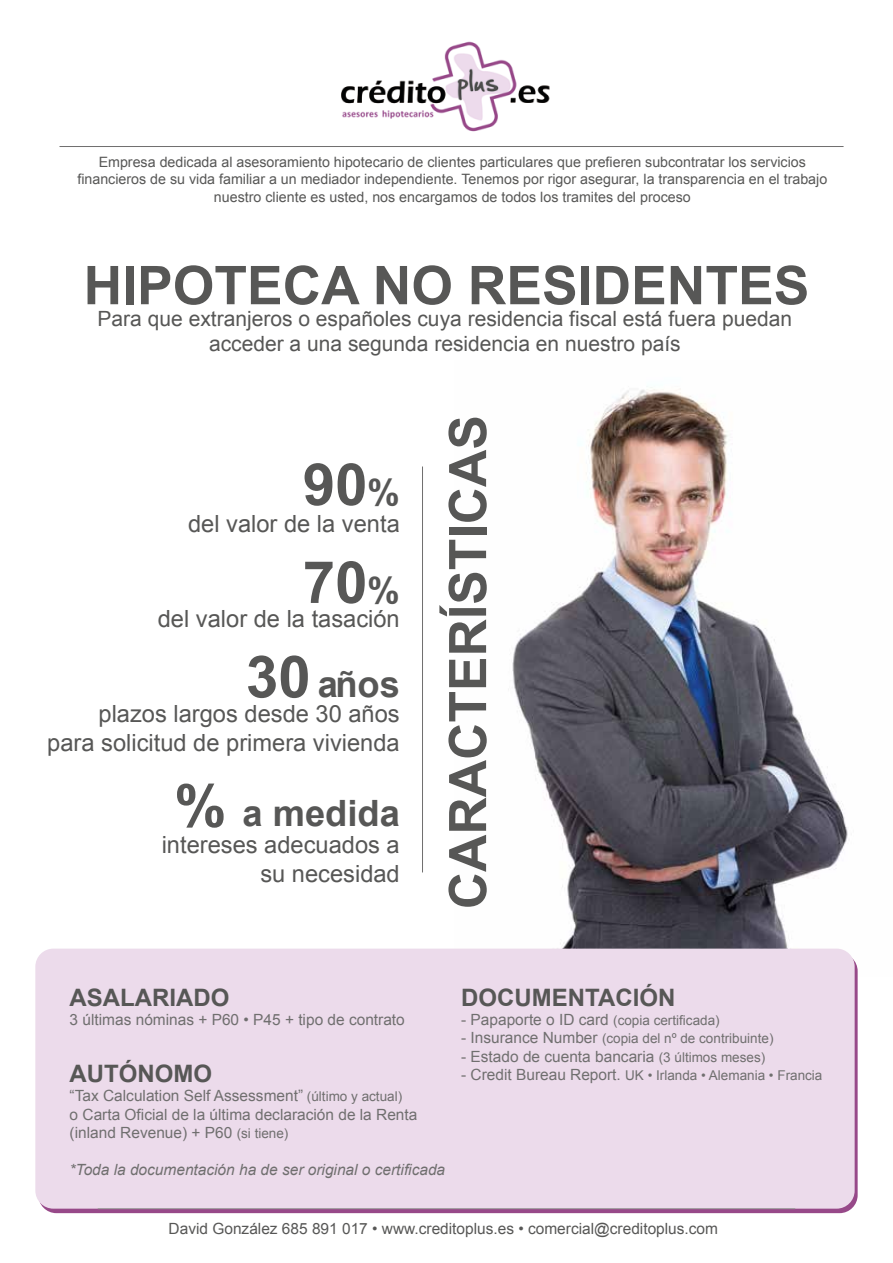
<style>
.page{position:relative;width:893px;height:1263px;background:#fff}
.page>*{position:absolute;margin:0;border:0;box-sizing:border-box;transform-origin:0 0}
.t1{font:700 58.35px "Arial";color:#575756}
.t2{font:700 53.4px "Arial";color:#575756}
.t3{font:700 51.75px "Arial";color:#575756}
.t4{font:700 36.3px "Arial";color:#575756}
.t5{font:700 24px "Arial";color:#575756}
.t6{font:23.7px/28.3px "Arial";color:#575756;text-align:right}
.t7{font:21px/25.2px "Arial";color:#575756;text-align:center}
.t8{font:15.45px/18.6px "Arial";color:#706f6f}
.t9{font:15.45px "Arial";color:#575756}
.t10{font:italic 15.45px "Arial";color:#706f6f}
.t11{font:14.25px/17.1px "Arial";color:#575756;text-align:center}
.t12{font:13.5px "Arial";color:#706f6f}
.s1{font-size:36.3px}
.s2{font-size:58.35px}
.s3{font-size:13.5px}
.s4{font-size:15.45px}
</style>
<div class="page">
<img style="left:454px;top:387px;width:394px;height:565px">
<div style="left:35px;top:949px;width:820px;height:260px;background:#ecdbeb;border-radius:18px"></div>
<img style="left:341px;top:41px;width:209px;height:91px">
<hr style="left:60px;top:146px;width:784px;height:1px;background:#706f6f">
<hr style="left:98px;top:1208px;width:697px;height:1px;background:#9d9d9c">
<hr style="left:422px;top:466px;width:1px;height:406px;background:#706f6f">
<p class="t11" style="left:77px;top:154px;width:751px">Empresa dedicada al asesoramiento hipotecario de clientes particulares que prefieren subcontratar los servicios financieros de su vida familiar a un mediador independiente. Tenemos por rigor asegurar, la transparencia en el trabajo nuestro cliente es usted, nos encargamos de todos los tramites del proceso</p>
<h2 class="t2" style="left:84px;top:250px;width:727px">HIPOTECA NO RESIDENTES</h2>
<h3 class="t7" style="left:98px;top:306px;width:696px">Para que extranjeros o españoles cuya residencia fiscal está fuera puedan acceder a una segunda residencia en nuestro país</h3>
<h1 class="t1" style="left:303px;top:446px;width:99px">90<span class="s1">%</span></h1>
<h3 class="t6" style="left:188px;top:509px;width:213px">del valor de la venta</h3>
<h1 class="t1" style="left:303px;top:543px;width:99px">70<span class="s1">%</span></h1>
<h3 class="t6" style="left:158px;top:605px;width:244px">del valor de la tasación</h3>
<h3 class="t4" style="left:246px;top:660px;width:155px"><span class="s2">30</span> años</h3>
<h3 class="t6" style="left:47px;top:700px;width:354px">plazos largos desde 30 años para solicitud de primera vivienda</h3>
<h3 class="t4" style="left:174px;top:789px;width:227px"><span class="s2">%</span> a medida</h3>
<h3 class="t6" style="left:162px;top:831px;width:240px">intereses adecuados a su necesidad</h3>
<h3 class="t3" style="left:433px;top:909px;width:496px;rotate:-90deg">CARACTERÍSTICAS</h3>
<h3 class="t5" style="left:70px;top:982px;width:161px">ASALARIADO</h3>
<p class="t8" style="left:70px;top:1010px;width:337px">3 últimas nóminas + P60 • P45 + tipo de contrato</p>
<h3 class="t5" style="left:70px;top:1058px;width:144px">AUTÓNOMO</h3>
<p class="t8" style="left:70px;top:1086px;width:349px">“Tax Calculation Self Assessment” <span class="s3">(último y actual)<br></span>o Carta Oficial de la última declaración de la Renta (inland Revenue) + P60 <span class="s3">(si tiene)</span></p>
<p class="t10" style="left:70px;top:1160px;width:377px">*Toda la documentación ha de ser original o certificada</p>
<h3 class="t5" style="left:461px;top:982px;width:216px">DOCUMENTACIÓN</h3>
<p class="t12" style="left:461px;top:1011px;width:260px"><span class="s4">- Papaporte o ID card</span> (copia certificada)</p>
<p class="t12" style="left:461px;top:1030px;width:314px"><span class="s4">- Insurance Number</span> (copia del nº de contribuinte)</p>
<p class="t8" style="left:461px;top:1047px;width:306px">- Estado de cuenta bancaria <span class="s3">(3 últimos meses)</span></p>
<p class="t12" style="left:461px;top:1067px;width:363px"><span class="s4">- Credit Bureau Report.</span> UK • Irlanda • Alemania • Francia</p>
<h3 class="t7" style="left:574px;top:985px;width:181px">www.creditoplus.es</h3>
<p class="t9" style="left:169px;top:1218px;width:551px">David González 685 891 017 • www.creditoplus.es • comercial@creditoplus.com</p>
</div>
